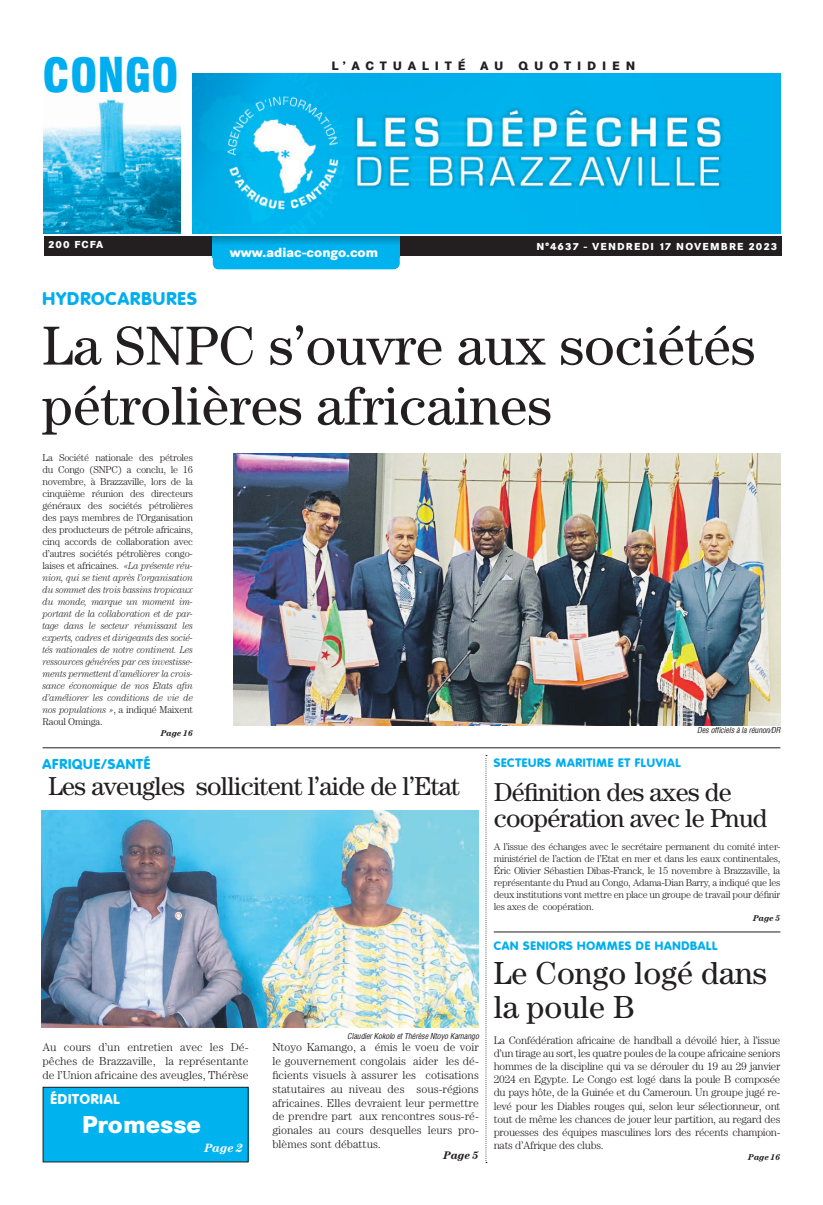
<style>
.page{position:relative;width:823px;height:1205px;background:#fff}
.page>*{position:absolute;margin:0;border:0;box-sizing:border-box;transform-origin:0 0}
.t1{font:55px/60px "Century";color:#231f20}
.t2{font:900 46px "Corporate Condensed";color:#00aeef}
.t3{font:32px/34px "Century";color:#231f20}
.t4{font:26px/26px "Century";letter-spacing:-.025em;color:#231f20}
.t5{font:800 24px "Corporate SBQ";color:#fff}
.t6{font:800 18px "Corporate Rounded";letter-spacing:.06em;color:#00aeef}
.t7{font:800 14px "Corporate Rounded";letter-spacing:.06em;color:#00aeef}
.t8{font:800 14px "Corporate Rounded";letter-spacing:.06em;color:#fff}
.t9{font:800 13px "Corporate SBQ";color:#fff}
.t10{font:800 12px "Corporate Rounded";letter-spacing:.06em;color:#00aeef}
.t11{font:800 12px "Corporate SBQ";letter-spacing:.485em;color:#231f20}
.t12{font:italic 700 12px "Century";color:#fff}
.t13{font:300 11.5px/13.8px "Century";color:#231f20;text-align:justify}
.t14{font:300 11px/13.2px "Century";letter-spacing:-.025em;color:#231f20;text-align:justify}
.t15{font:italic 700 11px "Century";color:#231f20}
.t16{font:italic 300 10px/12px "Century";letter-spacing:-.025em;color:#231f20;text-align:justify;scale:.9 1}
.t17{font:300 10px/12px "Century";letter-spacing:-.025em;color:#231f20;text-align:justify}
.t18{font:800 10px "Corporate SBQ";letter-spacing:.105em;color:#fff}
.t19{font:italic 700 8.5px "Century";color:#231f20}
.t20{font:italic 8px "Corporate Condensed";color:#231f20}
.s1{font-style:normal}
</style>
<div class="page">
<div style="left:43px;top:1087px;width:205px;height:75px;background:#00b3ef"></div>
<div style="left:43px;top:1087px;width:205px;height:75px;border:1px solid #231f20"></div>
<div style="left:44px;top:237px;width:737px;height:19px;background:#231f20"></div>
<img style="left:44px;top:98px;width:136px;height:136px">
<div style="left:213px;top:257px;width:186px;height:12px;background:#00b3ef"></div>
<div style="left:213px;top:237px;width:186px;height:20px;background:linear-gradient(to bottom,#009bd0,#00baf8)"></div>
<img style="left:193px;top:73px;width:587px;height:160px">
<img style="left:233px;top:453px;width:547px;height:272px">
<hr style="left:43px;top:747px;width:737px;height:1px;background:#231f20">
<img style="left:42px;top:810px;width:436px;height:217px">
<svg style="left:485px;top:755px;width:1px;height:408px"></svg>
<hr style="left:493px;top:931px;width:287px;height:1px;background:#231f20">
<h2 class="t2" style="left:43px;top:48px;width:137px">CONGO</h2>
<p class="t11" style="left:331px;top:58px;width:305px">L’ACTUALITÉ AU QUOTIDIEN</p>
<p class="t18" style="left:48px;top:238px;width:57px">200 FCFA</p>
<h3 class="t9" style="left:230px;top:245px;width:150px">www.adiac-congo.com</h3>
<p class="t18" style="left:536px;top:240px;width:242px">N°4637 - VENDREDI 17 NOVEMBRE 2023</p>
<h3 class="t6" style="left:43px;top:288px;width:155px">HYDROCARBURES</h3>
<h1 class="t1" style="left:43px;top:315px;width:714px">La SNPC s’ouvre aux sociétés pétrolières africaines</h1>
<p class="t16" style="left:43px;top:452px;width:168px"><span class="s1">La Société nationale des pétroles du Congo (SNPC) a conclu, le 16 novembre, à Brazzaville, lors de la cinquième réunion des directeurs généraux des sociétés pétrolières des pays membres de l’Organisation des producteurs de pétrole africains, cinq accords de collaboration avec d’autres sociétés pétrolières congo&shy;laises et africaines.</span> «La présente réu&shy;nion, qui se tient après l’organisation du sommet des trois bassins tropicaux du monde, marque un moment im&shy;portant de la collaboration et de par&shy;tage dans le secteur réunissant les experts, cadres et dirigeants des socié&shy;tés nationales de notre continent. Les ressources générées par ces investisse&shy;ments permettent d’améliorer la crois&shy;sance économique de nos Etats afin d’améliorer les conditions de vie de nos populations »<span class="s1">, a indiqué Maixent Raoul Ominga.</span></p>
<p class="t19" style="left:161px;top:728px;width:34px">Page 16</p>
<h3 class="t7" style="left:43px;top:755px;width:109px">AFRIQUE/SANTÉ</h3>
<h3 class="t4" style="left:48px;top:772px;width:413px">Les aveugles sollicitent l’aide de l’Etat</h3>
<p class="t13" style="left:43px;top:1040px;width:207px">Au cours d’un entretien avec les Dé&shy;pêches de Brazzaville, la représentante de l’Union africaine des aveugles, Thérèse</p>
<h3 class="t8" style="left:50px;top:1091px;width:70px">ÉDITORIAL</h3>
<h3 class="t5" style="left:82px;top:1109px;width:121px">Promesse</h3>
<p class="t12" style="left:204px;top:1141px;width:40px">Page 2</p>
<p class="t20" style="left:347px;top:1031px;width:133px">Claudier Kokolo et Thérèse Ntoyo Kamango</p>
<p class="t13" style="left:272px;top:1040px;width:208px">Ntoyo Kamango, a émis le voeu de voir le gouvernement congolais aider les dé&shy;ficients visuels à assurer les cotisations statutaires au niveau des sous-régions africaines. Elles devraient leur permettre de prendre part aux rencontres sous-ré&shy;gionales au cours desquelles leurs pro&shy;blèmes sont débattus.</p>
<p class="t15" style="left:443px;top:1149px;width:37px">Page 5</p>
<p class="t20" style="left:696px;top:725px;width:85px">Des officiels à la réunon/DR</p>
<p class="t10" style="left:493px;top:755px;width:188px">SECTEURS MARITIME ET FLUVIAL</p>
<h3 class="t4" style="left:493px;top:779px;width:275px">Définition des axes de coopération avec le Pnud</h3>
<p class="t17" style="left:493px;top:840px;width:288px">A l’issue des échanges avec le secrétaire permanent du comité inter&shy;ministériel de l’action de l’Etat en mer et dans les eaux continentales, Éric Olivier Sébastien Dibas-Franck, le 15 novembre à Brazzaville, la représentante du Pnud au Congo, Adama-Dian Barry, a indiqué que les deux institutions vont mettre en place un groupe de travail pour définir les axes de coopération.</p>
<p class="t19" style="left:752px;top:913px;width:29px">Page 5</p>
<p class="t10" style="left:493px;top:939px;width:225px">CAN SENIORS HOMMES DE HANDBALL</p>
<h3 class="t3" style="left:493px;top:955px;width:274px">Le Congo logé dans la poule B</h3>
<p class="t14" style="left:493px;top:1033px;width:288px">La Confédération africaine de handball a dévoilé hier, à l’issue d’un tirage au sort, les quatre poules de la coupe africaine seniors hommes de la discipline qui va se dérouler du 19 au 29 janvier 2024 en Egypte. Le Congo est logé dans la poule B composée du pays hôte, de la Guinée et du Cameroun. Un groupe jugé re&shy;levé pour les Diables rouges qui, selon leur sélectionneur, ont tout de même les chances de jouer leur partition, au regard des prouesses des équipes masculines lors des récents champion&shy;nats d’Afrique des clubs.</p>
<p class="t19" style="left:747px;top:1152px;width:34px">Page 16</p>
</div>
